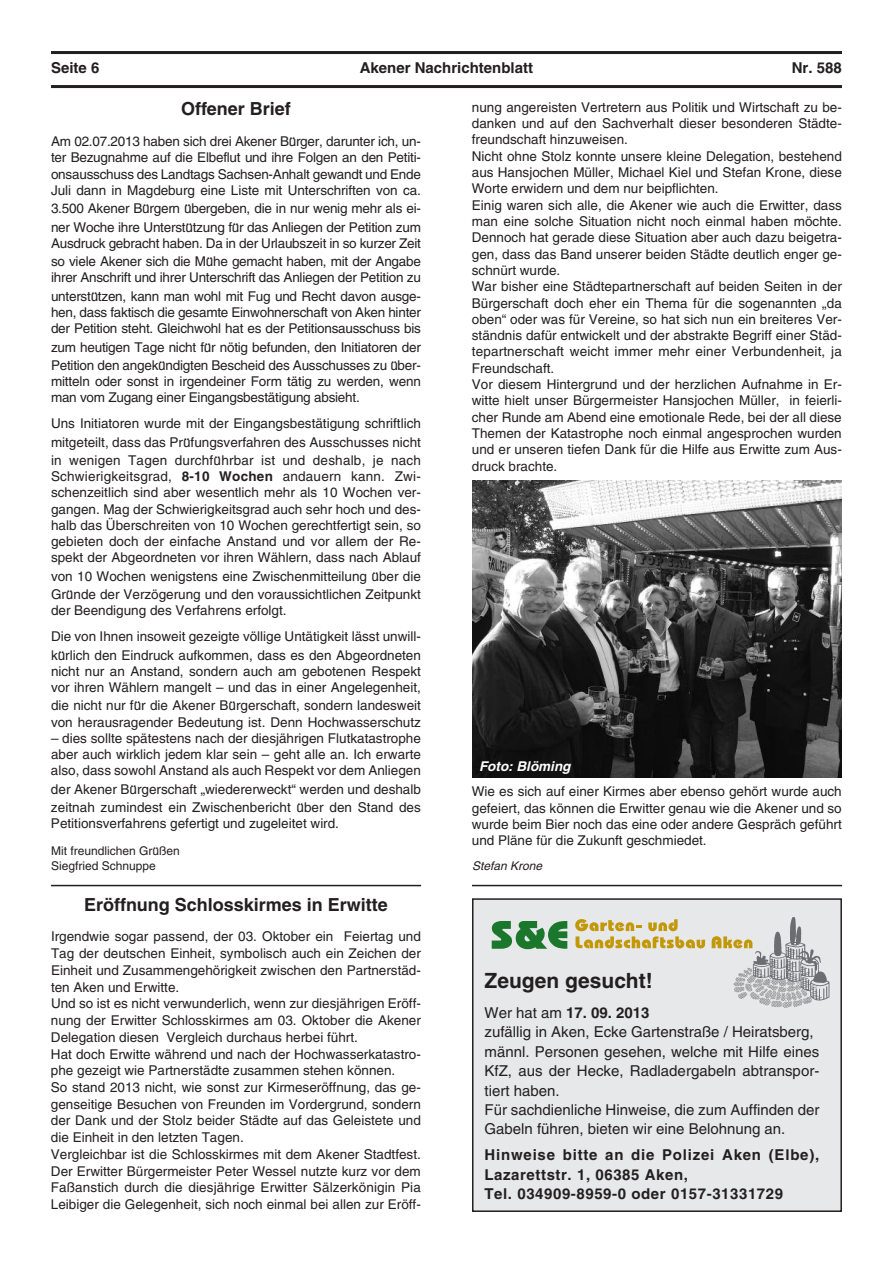
<style>
.page{position:relative;width:893px;height:1263px;background:#fff}
.page>*{position:absolute;margin:0;border:0;box-sizing:border-box;transform-origin:0 0}
.t1{font:700 21px "Helvetica";color:#231f20}
.t2{font:700 18px "Helvetica";color:#231f20}
.t3{font:15px/19.4px "Helvetica";color:#231f20}
.t4{font:700 15px/19.4px "Helvetica";letter-spacing:.04em;color:#231f20}
.t5{font:700 15px "Helvetica";color:#231f20}
.t6{font:13.5px/16.4px "Helvetica";color:#231f20}
.t7{font:italic 700 13.5px "Helvetica";color:#fff}
.t8{font:12px/14.4px "Helvetica";color:#231f20}
.t9{font:italic 12px "Helvetica";color:#231f20}
.s1{font-family:"Baskerville";font-weight:700;font-style:italic}
.s2{font-weight:700}
</style>
<div class="page">
<hr style="left:51px;top:51px;width:791px;height:3px;background:#231f20">
<hr style="left:51px;top:85px;width:791px;height:3px;background:#231f20">
<img style="left:472px;top:480px;width:370px;height:297px">
<hr style="left:51px;top:885px;width:370px;height:1px;background:#231f20">
<div style="left:473px;top:899px;width:368px;height:312px;background:#e7e8e9"></div>
<img style="left:711px;top:917px;width:119px;height:91px">
<div style="left:472px;top:898px;width:370px;height:314px;border:2px solid #231f20"></div>
<svg style="left:575px;top:919px;width:130px;height:29px"></svg>
<svg style="left:712px;top:936px;width:40px;height:12px"></svg>
<svg style="left:492px;top:921px;width:75px;height:28px"></svg>
<hr style="left:472px;top:885px;width:370px;height:1px;background:#231f20">
<p class="t4" style="left:51px;top:60px;width:50px">Seite 6</p>
<p class="t5" style="left:360px;top:63px;width:175px">Akener Nachrichtenblatt</p>
<p class="t4" style="left:792px;top:60px;width:52px">Nr. 588</p>
<h2 class="t2" style="left:181px;top:102px;width:111px">Offener Brief</h2>
<p class="t6" style="left:51px;top:135px;width:371px;text-align:justify">Am 02.07.2013 haben sich drei Akener Bur<span class="s1">̈</span>ger, darunter ich, un&shy;ter Bezugnahme auf die Elbeflut und ihre Folgen an den Petiti&shy;onsausschuss des Landtags Sachsen-Anhalt gewandt und Ende Juli dann in Magdeburg eine Liste mit Unterschriften von ca.</p>
<p class="t6" style="left:51px;top:200px;width:371px;line-height:18.5px">3.500 Akener Bur<span class="s1">̈</span>gern ub<span class="s1">̈</span>ergeben, die in nur wenig mehr als ei&shy;ner Woche ihre Unterstut<span class="s1">̈</span>zung fur<span class="s1">̈</span> das Anliegen der Petition zum</p>
<p class="t6" style="left:51px;top:235px;width:371px;line-height:18.5px">Ausdruck gebracht haben. Da in der Urlaubszeit in so kurzer Zeit so viele Akener sich die Muh<span class="s1">̈</span>e gemacht haben, mit der Angabe</p>
<p class="t6" style="left:51px;top:270px;width:371px;line-height:18.5px">ihrer Anschrift und ihrer Unterschrift das Anliegen der Petition zu unterstut<span class="s1">̈</span>zen, kann man wohl mit Fug und Recht davon ausge-</p>
<p class="t6" style="left:51px;top:305px;width:371px">hen, dass faktisch die gesamte Einwohnerschaft von Aken hinter der Petition steht. Gleichwohl hat es der Petitionsausschuss bis</p>
<p class="t6" style="left:51px;top:339px;width:371px;line-height:18.5px">zum heutigen Tage nicht fur<span class="s1">̈</span> nötig befunden, den Initiatoren der<br>Petition den angekun<span class="s1">̈</span>digten Bescheid des Ausschusses zu ub<span class="s1">̈</span>er-</p>
<p class="t6" style="left:51px;top:375px;width:371px">mitteln oder sonst in irgendeiner Form tätig zu werden, wenn man vom Zugang einer Eingangsbestätigung absieht.</p>
<p class="t6" style="left:51px;top:416px;width:371px;line-height:18.5px;text-align:justify">Uns Initiatoren wurde mit der Eingangsbestätigung schriftlich mitgeteilt, dass das Pru<span class="s1">̈</span>fungsverfahren des Ausschusses nicht in wenigen Tagen durchfu<span class="s1">̈</span>hrbar ist und deshalb, je nach</p>
<p class="t6" style="left:51px;top:470px;width:371px;text-align:justify">Schwierigkeitsgrad, <span class="s2">8-10 Wochen</span> andauern kann. Zwi&shy;schenzeitlich sind aber wesentlich mehr als 10 Wochen ver&shy;gangen. Mag der Schwierigkeitsgrad auch sehr hoch und des&shy;halb das Überschreiten von 10 Wochen gerechtfertigt sein, so gebieten doch der einfache Anstand und vor allem der Re&shy;spekt der Abgeordneten vor ihren Wählern, dass nach Ablauf</p>
<p class="t6" style="left:51px;top:568px;width:371px;line-height:18.5px">von 10 Wochen wenigstens eine Zwischenmitteilung u<span class="s1">̈</span>ber die<br>Gru<span class="s1">̈</span>nde der Verzögerung und den voraussichtlichen Zeitpunkt</p>
<p class="t6" style="left:51px;top:599px;width:371px;line-height:26px">der Beendigung des Verfahrens erfolgt.<br>Die von Ihnen insoweit gezeigte völlige Untätigkeit lässt unwill-</p>
<p class="t6" style="left:51px;top:648px;width:371px;text-align:justify">ku<span class="s1">̈</span>rlich den Eindruck aufkommen, dass es den Abgeordneten nicht nur an Anstand, sondern auch am gebotenen Respekt vor ihren Wählern mangelt – und das in einer Angelegenheit,</p>
<p class="t6" style="left:51px;top:699px;width:371px">die nicht nur fu<span class="s1">̈</span>r die Akener Bu<span class="s1">̈</span>rgerschaft, sondern landesweit von herausragender Bedeutung ist. Denn Hochwasserschutz</p>
<p class="t6" style="left:51px;top:731px;width:371px;text-align:justify">– dies sollte spätestens nach der diesjährigen Flutkatastrophe aber auch wirklich jedem klar sein – geht alle an. Ich erwarte also, dass sowohl Anstand als auch Respekt vor dem Anliegen</p>
<p class="t6" style="left:51px;top:781px;width:371px;line-height:18.5px">der Akener Bu<span class="s1">̈</span>rgerschaft „wiedererweckt“ werden und deshalb zeitnah zumindest ein Zwischenbericht u<span class="s1">̈</span>ber den Stand des</p>
<p class="t6" style="left:51px;top:817px;width:290px">Petitionsverfahrens gefertigt und zugeleitet wird.</p>
<p class="t8" style="left:51px;top:845px;width:130px">Mit freundlichen Gru<span class="s1">̈</span>ßen<br>Siegfried Schnuppe</p>
<h2 class="t2" style="left:84px;top:898px;width:305px">Eröffnung Schlosskirmes in Erwitte</h2>
<p class="t6" style="left:51px;top:929px;width:372px;line-height:16.8px">Irgendwie sogar passend, der 03. Oktober ein Feiertag und Tag der deutschen Einheit, symbolisch auch ein Zeichen der Einheit und Zusammengehörigkeit zwischen den Partnerstäd&shy;ten Aken und Erwitte.<br>Und so ist es nicht verwunderlich, wenn zur diesjährigen Eröff&shy;nung der Erwitter Schlosskirmes am 03. Oktober die Akener Delegation diesen Vergleich durchaus herbei führt.<br>Hat doch Erwitte während und nach der Hochwasserkatastro&shy;phe gezeigt wie Partnerstädte zusammen stehen können.<br>So stand 2013 nicht, wie sonst zur Kirmeseröffnung, das ge&shy;genseitige Besuchen von Freunden im Vordergrund, sondern der Dank und der Stolz beider Städte auf das Geleistete und die Einheit in den letzten Tagen.<br>Vergleichbar ist die Schlosskirmes mit dem Akener Stadtfest.<br>Der Erwitter Bürgermeister Peter Wessel nutzte kurz vor dem Faßanstich durch die diesjährige Erwitter Sälzerkönigin Pia Leibiger die Gelegenheit, sich noch einmal bei allen zur Eröff-</p>
<p class="t6" style="left:472px;top:100px;width:371px">nung angereisten Vertretern aus Politik und Wirtschaft zu be&shy;danken und auf den Sachverhalt dieser besonderen Städte&shy;freundschaft hinzuweisen.<br>Nicht ohne Stolz konnte unsere kleine Delegation, bestehend aus Hansjochen Müller, Michael Kiel und Stefan Krone, diese Worte erwidern und dem nur beipflichten.<br>Einig waren sich alle, die Akener wie auch die Erwitter, dass man eine solche Situation nicht noch einmal haben möchte.<br>Dennoch hat gerade diese Situation aber auch dazu beigetra&shy;gen, dass das Band unserer beiden Städte deutlich enger ge&shy;schnürt wurde.<br>War bisher eine Städtepartnerschaft auf beiden Seiten in der Bürgerschaft doch eher ein Thema für die sogenannten „da oben“ oder was für Vereine, so hat sich nun ein breiteres Ver&shy;ständnis dafür entwickelt und der abstrakte Begriff einer Städ&shy;tepartnerschaft weicht immer mehr einer Verbundenheit, ja Freundschaft.<br>Vor diesem Hintergrund und der herzlichen Aufnahme in Er&shy;witte hielt unser Bürgermeister Hansjochen Müller, in feierli&shy;cher Runde am Abend eine emotionale Rede, bei der all diese Themen der Katastrophe noch einmal angesprochen wurden und er unseren tiefen Dank für die Hilfe aus Erwitte zum Aus&shy;druck brachte.</p>
<p class="t7" style="left:479px;top:761px;width:93px">Foto: Blöming</p>
<p class="t6" style="left:472px;top:785px;width:371px;text-align:justify">Wie es sich auf einer Kirmes aber ebenso gehört wurde auch gefeiert, das können die Erwitter genau wie die Akener und so wurde beim Bier noch das eine oder andere Gespräch geführt und Pläne für die Zukunft geschmiedet.</p>
<p class="t9" style="left:472px;top:862px;width:72px">Stefan Krone</p>
<h1 class="t1" style="left:484px;top:973px;width:170px">Zeugen gesucht!</h1>
<p class="t3" style="left:484px;top:1004px;width:336px">Wer hat am <span class="s2">17. 09. 2013<br></span>zufällig in Aken, Ecke Gartenstraße / Heiratsberg, männl. Personen gesehen, welche mit Hilfe eines KfZ, aus der Hecke, Radladergabeln abtranspor&shy;tiert haben.<br>Für sachdienliche Hinweise, die zum Auffinden der Gabeln führen, bieten wir eine Belohnung an.</p>
<p class="t4" style="left:484px;top:1147px;width:336px">Hinweise bitte an die Polizei Aken (Elbe),<br>Lazarettstr. 1, 06385 Aken,<br>Tel. 034909-8959-0 oder 0157-31331729</p>
</div>
